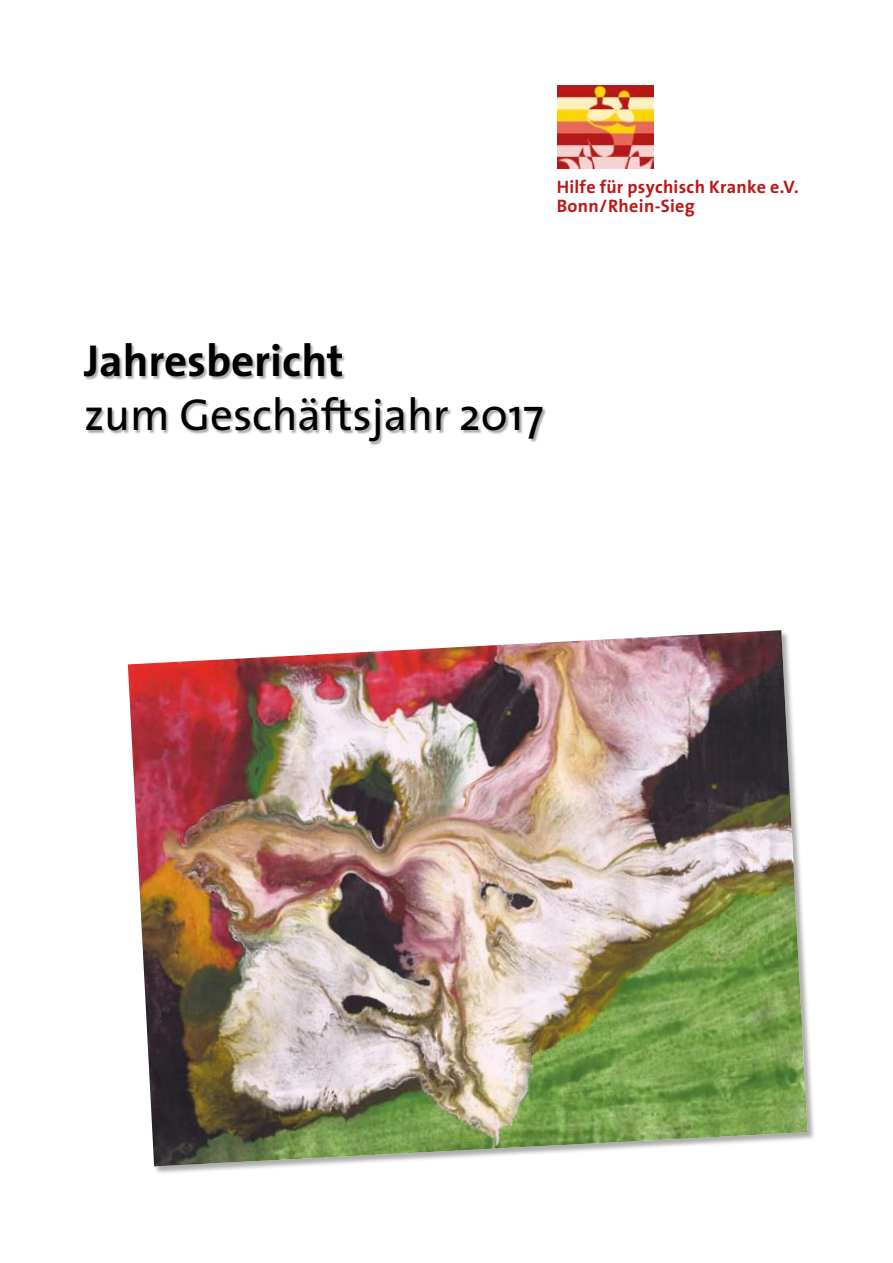
<style>
.page{position:relative;width:893px;height:1263px;background:#fff}
.page>*{position:absolute;margin:0;border:0;box-sizing:border-box;transform-origin:0 0}
.t1{font:45px "The Sans";color:#000}
.t2{font:700 45px "The Sans";color:#000}
.t3{font:700 18.15px/18.9px "The Sans";letter-spacing:.015em;color:#bd1818}
</style>
<div class="page">
<div style="left:84px;top:343px;width:732px;height:234px;background:#000;opacity:.33"></div>
<img style="left:558px;top:85px;width:95px;height:83px">
<img style="left:128px;top:630px;width:680px;height:536px">
<p class="t3" style="left:557px;top:177px;width:244px">Hilfe für psychisch Kranke e.V.<br>Bonn/Rhein-Sieg</p>
<h1 class="t2" style="left:84px;top:323px;width:261px">Jahresbericht</h1>
<h1 class="t1" style="left:84px;top:377px;width:461px">zum Geschäftsjahr 2017</h1>
</div>
